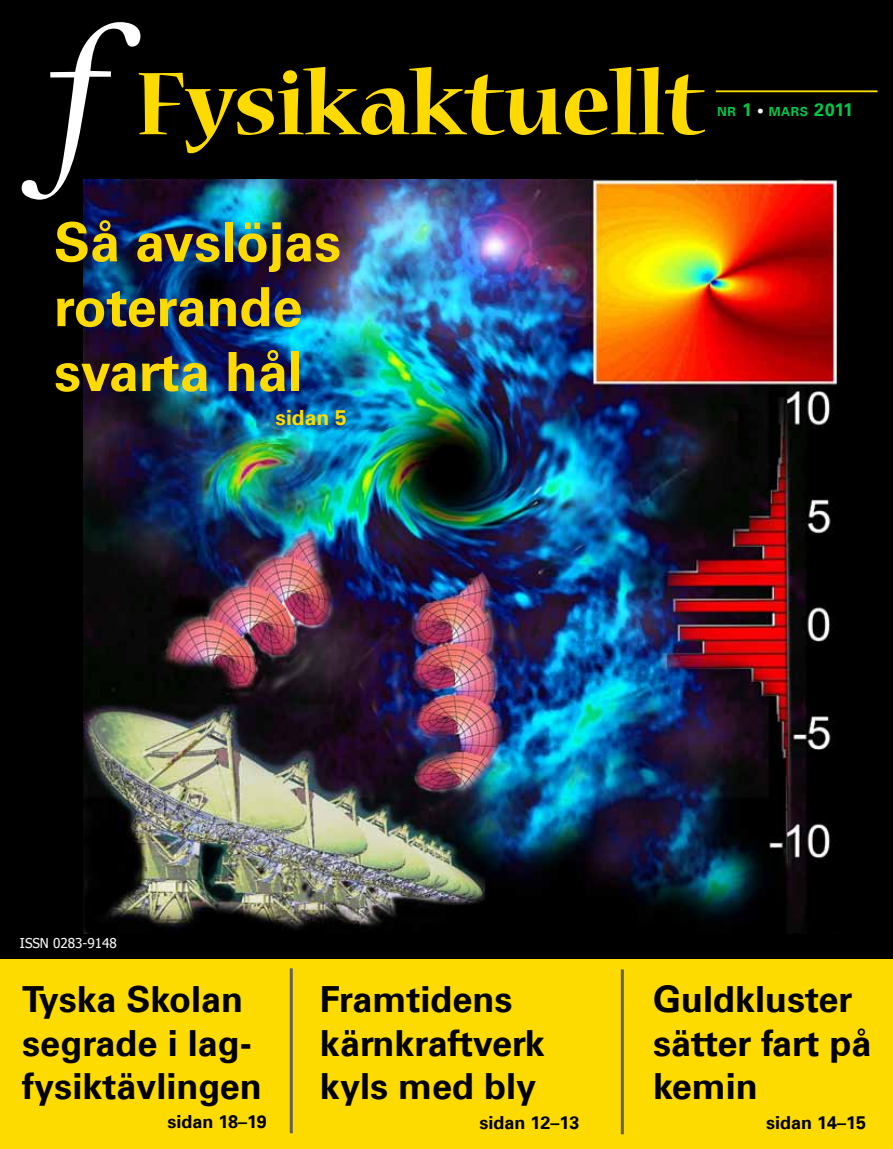
<style>
.page{position:relative;width:893px;height:1149px;background:#fff}
.page>*{position:absolute;margin:0;border:0;box-sizing:border-box;transform-origin:0 0}
.t1{font:700 99px "Nueva Std";letter-spacing:-.01em;color:#fdda00}
.t2{font:700 54px/64.8px "Univers LT";color:#fdda00}
.t3{font:700 36px/43.2px "Univers LT";color:#000}
.t4{font:700 21px "Univers LT";color:#fdda00}
.t5{font:700 18px "Univers LT";color:#000}
.t6{font:13.5px "Tahoma";color:#fff}
.t7{font:700 12.6px "Univers LT";letter-spacing:.045em;color:#03c749}
.s1{font-size:18px}
.s2{font-size:13.5px;color:#fff}
</style>
<div class="page">
<div style="left:0;top:0;width:893px;height:963px;background:#000"></div>
<img style="left:83px;top:180px;width:756px;height:753px">
<div style="left:0;top:959px;width:893px;height:189px;background:#fdda00"></div>
<hr style="left:290px;top:968px;width:3px;height:164px;background:#646258">
<hr style="left:621px;top:969px;width:3px;height:164px;background:#646258">
<hr style="left:716px;top:90px;width:161px;height:2px;background:#fdda00">
<svg style="left:22px;top:22px;width:118px;height:177px"></svg>
<h1 class="t1" style="left:136px;top:58px;width:570px">Fysikaktuellt</h1>
<p class="t7" style="left:717px;top:105px;width:137px">NR <span class="s1">1</span> <span class="s2">•</span> MARS <span class="s1">2011</span></p>
<h2 class="t2" style="left:54px;top:210px;width:289px">Så avslöjas roterande svarta hål</h2>
<p class="t4" style="left:276px;top:405px;width:73px">sidan 5</p>
<p class="t6" style="left:20px;top:933px;width:99px">ISSN 0283-9148</p>
<p class="t3" style="left:22px;top:978px;width:241px">Tyska Skolan segrade i lag&shy;fysiktävlingen</p>
<p class="t5" style="left:168px;top:1110px;width:101px">sidan 18–19</p>
<p class="t3" style="left:320px;top:978px;width:226px">Framtidens kärnkraftverk kyls med bly</p>
<p class="t3" style="left:653px;top:978px;width:220px">Guldkluster sätter fart på kemin</p>
<p class="t5" style="left:480px;top:1111px;width:102px">sidan 12–13</p>
<p class="t5" style="left:766px;top:1111px;width:102px">sidan 14–15</p>
</div>
